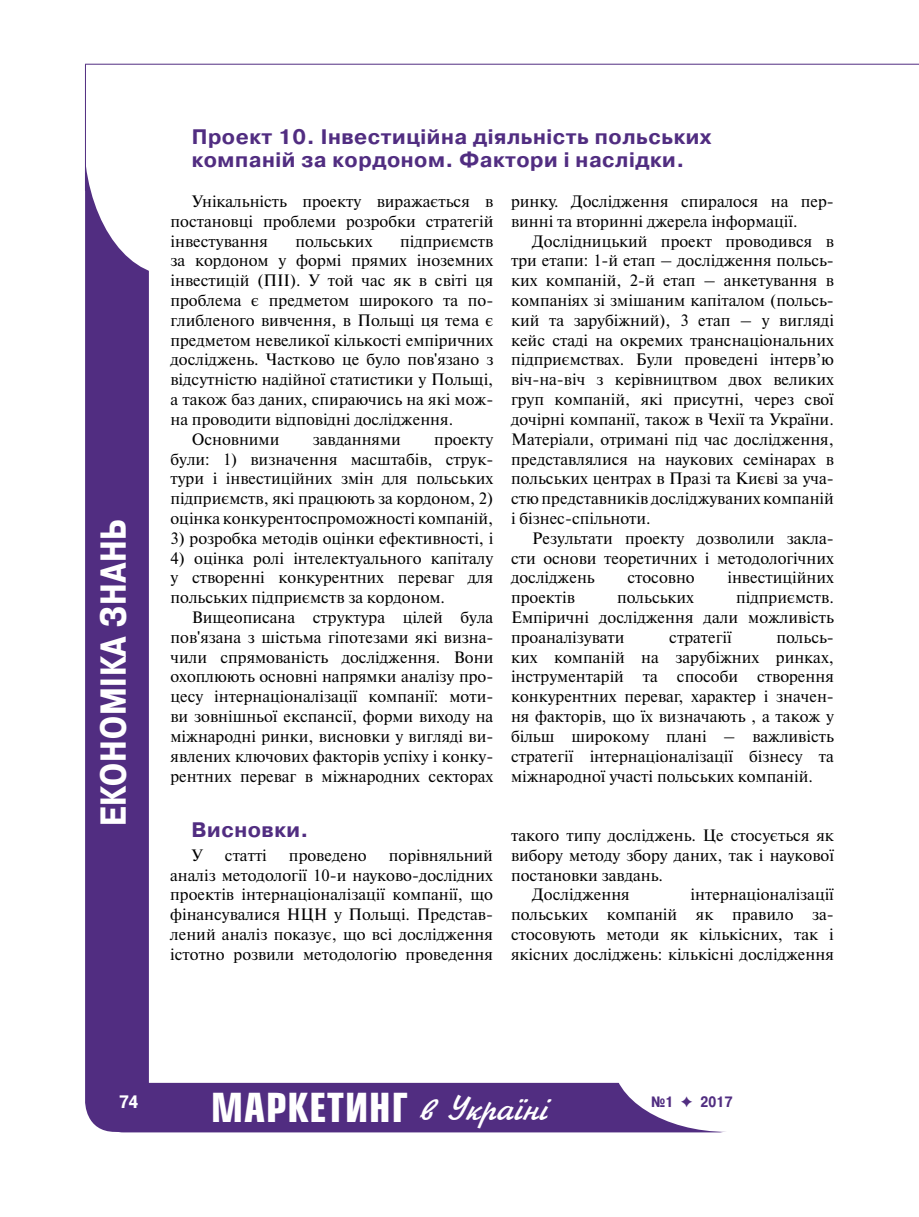
<style>
.page{position:relative;width:919px;height:1217px;background:#fff}
.page>*{position:absolute;margin:0;border:0;box-sizing:border-box;transform-origin:0 0}
.t1{font:700 39px "Europe Cond";letter-spacing:.025em;color:#fff}
.t2{font:700 36px "Pragmatica Cond C";letter-spacing:.025em;color:#fff}
.t3{font:700 21px/23.1px "Pragmatica C";letter-spacing:.025em;color:#512d81}
.t4{font:700 18px "Pragmatica Cond C";color:#fff}
.t5{font:16.5px/19.8px "Newton C";color:#000;text-align:justify}
.t6{font:700 15px "Pragmatica Cond C";color:#512d81}
.s1{font-family:"Jikharev";font-weight:400;font-size:36px}
.s2{font-family:"Dixieland";font-weight:400}
</style>
<div class="page">
<div style="left:85px;top:111px;width:64px;height:1020px;background:#512d81;border-radius:30px"></div>
<div style="left:84px;top:0;width:173px;height:275px;background:#fff;border-radius:50%"></div>
<div style="left:101px;top:1082px;width:640px;height:50px;background:#512d81;border-radius:22px"></div>
<div style="left:612px;top:986px;width:230px;height:145px;background:#fff;border-radius:50%"></div>
<hr style="left:85px;top:64px;width:833px;height:1px;background:#512d81">
<hr style="left:85px;top:64px;width:1px;height:127px;background:#512d81">
<h2 class="t2" style="left:93px;top:826px;width:308px;rotate:-90deg">Економіка знань</h2>
<p class="t3" style="left:192px;top:125px;width:521px">Проект 10. Інвестиційна діяльність польських компаній за кордоном. Фактори і наслідки.</p>
<p class="t5" style="left:511px;top:191px;width:324px">ринку. Дослідження спиралося на пер&shy;винні та вторинні джерела інформації.</p>
<p class="t5" style="left:511px;top:231px;width:324px;text-indent:21px">Дослідницький проект проводився в три етапи: 1-й етап – дослідження польсь&shy;ких компаній, 2-й етап – анкетування в компаніях зі змішаним капіталом (польсь&shy;кий та зарубіжний), 3 етап – у вигляді кейс стаді на окремих транснаціональних підприємствах. Були проведені інтерв’ю віч-на-віч з керівництвом двох великих груп компаній, які присутні, через свої дочірні компанії, також в Чехії та України.<br>Матеріали, отримані під час дослідження, представлялися на наукових семінарах в польських центрах в Празі та Києві за уча&shy;стю представників досліджуваних компаній і бізнес-спільноти.</p>
<p class="t5" style="left:511px;top:528px;width:324px;text-indent:21px">Результати проекту дозволили закла&shy;сти основи теоретичних і методологічних досліджень</p>
<p class="t5" style="left:170px;top:191px;width:324px;text-indent:21px">Унікальність проекту виражається в постановці проблеми розробки стратегій інвестування</p>
<p class="t5" style="left:295px;top:231px;width:78px">польських</p>
<p class="t5" style="left:400px;top:231px;width:95px">підприємств</p>
<p class="t5" style="left:170px;top:251px;width:324px">за кордоном у формі прямих іноземних</p>
<p class="t5" style="left:170px;top:270px;width:324px">інвестицій (ПІІ). У той час як в світі ця</p>
<p class="t5" style="left:170px;top:290px;width:324px">проблема є предметом широкого та по-</p>
<p class="t5" style="left:170px;top:310px;width:324px">глибленого вивчення, в Польщі ця тема є</p>
<p class="t5" style="left:170px;top:330px;width:324px">предметом невеликої кількості емпіричних</p>
<p class="t5" style="left:170px;top:350px;width:324px">досліджень. Частково це було пов'язано з</p>
<p class="t5" style="left:170px;top:369px;width:324px">відсутністю надійної статистики у Польщі,</p>
<p class="t5" style="left:170px;top:389px;width:324px">а також баз даних, спираючись на які мож-</p>
<p class="t5" style="left:170px;top:409px;width:284px">на проводити відповідні дослідження.</p>
<p class="t5" style="left:192px;top:429px;width:89px">Основними</p>
<p class="t5" style="left:313px;top:429px;width:90px">завданнями</p>
<p class="t5" style="left:170px;top:429px;width:324px;text-indent:264px">проекту були: 1) визначення масштабів, струк&shy;тури і інвестиційних змін для польських підприємств, які працюють за кордоном, 2) оцінка конкурентоспроможності компаній,</p>
<p class="t5" style="left:170px;top:528px;width:324px">3) розробка методів оцінки ефективності, і</p>
<p class="t5" style="left:170px;top:548px;width:324px">4) оцінка ролі інтелектуального капіталу у створенні конкурентних переваг для польських підприємств за кордоном.</p>
<p class="t5" style="left:170px;top:607px;width:324px;text-indent:21px">Вищеописана структура цілей була пов'язана з шістьма гіпотезами які визна&shy;чили спрямованість дослідження. Вони охоплюють основні напрямки аналізу про&shy;цесу інтернаціоналізації компанії: моти&shy;ви зовнішньої експансії, форми виходу на міжнародні ринки, висновки у вигляді ви&shy;явлених ключових факторів успіху і конку&shy;рентних переваг в міжнародних секторах</p>
<p class="t5" style="left:627px;top:567px;width:69px">стосовно</p>
<p class="t5" style="left:727px;top:567px;width:108px">інвестиційних</p>
<p class="t5" style="left:511px;top:587px;width:65px">проектів</p>
<p class="t5" style="left:617px;top:587px;width:78px">польських</p>
<p class="t5" style="left:511px;top:587px;width:324px;text-indent:225px">підприємств.<br>Емпіричні дослідження дали можливість проаналізувати</p>
<p class="t5" style="left:669px;top:627px;width:64px">стратегії</p>
<p class="t5" style="left:511px;top:627px;width:324px;text-indent:265px">польсь&shy;ких компаній на зарубіжних ринках, інструментарій та способи створення конкурентних переваг, характер і значен&shy;ня факторів, що їх визначають , а також у більш широкому плані – важливість стратегії інтернаціоналізації бізнесу та міжнародної участі польських компаній.</p>
<p class="t3" style="left:191px;top:818px;width:119px">Висновки.</p>
<p class="t5" style="left:191px;top:845px;width:13px">У</p>
<p class="t5" style="left:225px;top:845px;width:43px">статті</p>
<p class="t5" style="left:289px;top:845px;width:79px">проведено</p>
<p class="t5" style="left:170px;top:845px;width:324px;text-indent:219px">порівняльний аналіз методології 10-и науково-дослідних проектів інтернаціоналізації компанії, що фінансувалися НЦН у Польщі. Представ&shy;лений аналіз показує, що всі дослідження істотно розвили методологію проведення</p>
<p class="t5" style="left:511px;top:825px;width:324px">такого типу досліджень. Це стосується як</p>
<p class="t5" style="left:511px;top:845px;width:324px">вибору методу збору даних, так і наукової</p>
<p class="t5" style="left:511px;top:864px;width:153px">постановки завдань.</p>
<p class="t5" style="left:532px;top:884px;width:99px">Дослідження</p>
<p class="t5" style="left:511px;top:884px;width:324px;text-indent:179px">інтернаціоналізації польських компаній як правило за&shy;стосовують методи як кількісних, так і якісних досліджень: кількісні дослідження</p>
<h1 class="t1" style="left:211px;top:1081px;width:337px">МАРКЕТИНГ <span class="s1">в Україні</span></h1>
<p class="t4" style="left:120px;top:1090px;width:20px">74</p>
<p class="t6" style="left:651px;top:1092px;width:83px">№1 <span class="s2">F</span> 2017</p>
</div>
